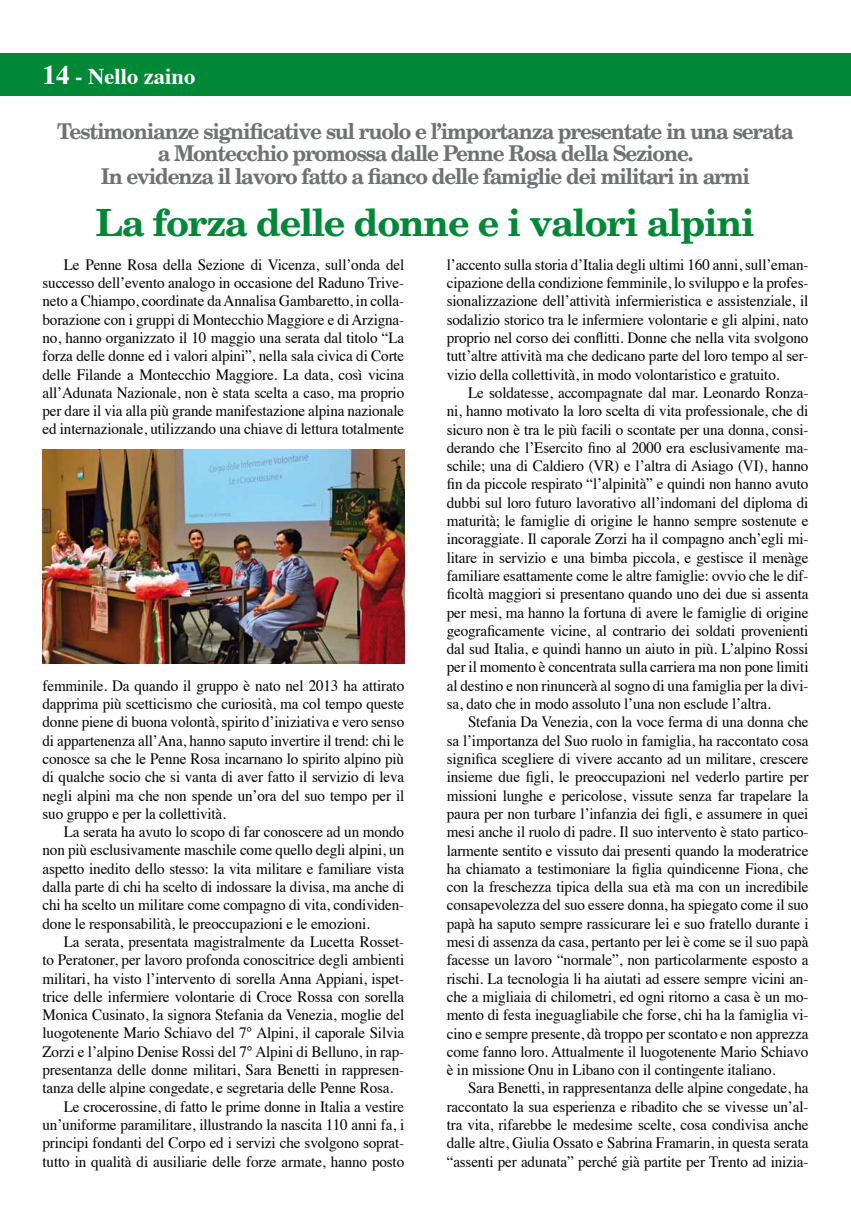
<style>
.page{position:relative;width:851px;height:1212px;background:#fff}
.page>*{position:absolute;margin:0;border:0;box-sizing:border-box;transform-origin:0 0}
.t1{font:700 37.5px "New Century Schlbk";letter-spacing:-.035em;color:#008836}
.t2{font:700 22.5px "Times";color:#fff}
.t3{font:700 21.75px/22.5px "New Century Schlbk";letter-spacing:-.055em;color:#707172;text-align:center;scale:.95 1}
.t4{font:15.75px/18.3px "Times";letter-spacing:-.01em;color:#000;text-align:justify;scale:.96 1}
.s1{font-size:27px}
</style>
<div class="page">
<div style="left:0;top:53px;width:850px;height:43px;background:#008836"></div>
<img style="left:43px;top:449px;width:361px;height:214px">
<h2 class="t2" style="left:43px;top:55px;width:154px"><span class="s1">14</span> - Nello zaino</h2>
<h3 class="t3" style="left:57px;top:120px;width:776px">Testimonianze significative sul ruolo e l’importanza presentate in una serata a Montecchio promossa dalle Penne Rosa della Sezione.<br>In evidenza il lavoro fatto a fianco delle famiglie dei militari in armi</h3>
<h1 class="t1" style="left:96px;top:199px;width:660px">La forza delle donne e i valori alpini</h1>
<p class="t4" style="left:43px;top:254px;width:378px;text-indent:21px">Le Penne Rosa della Sezione di Vicenza, sull’onda del successo dell’evento analogo in occasione del Raduno Trive&shy;neto a Chiampo, coordinate da Annalisa Gambaretto, in colla&shy;borazione con i gruppi di Montecchio Maggiore e di Arzigna&shy;no, hanno organizzato il 10 maggio una serata dal titolo “La forza delle donne ed i valori alpini”, nella sala civica di Corte delle Filande a Montecchio Maggiore. La data, così vicina all’Adunata Nazionale, non è stata scelta a caso, ma proprio per dare il via alla più grande manifestazione alpina nazionale ed internazionale, utilizzando una chiave di lettura totalmente</p>
<p class="t4" style="left:43px;top:675px;width:378px">femminile. Da quando il gruppo è nato nel 2013 ha attirato dapprima più scetticismo che curiosità, ma col tempo queste donne piene di buona volontà, spirito d’iniziativa e vero senso di appartenenza all’Ana, hanno saputo invertire il trend: chi le conosce sa che le Penne Rosa incarnano lo spirito alpino più di qualche socio che si vanta di aver fatto il servizio di leva negli alpini ma che non spende un’ora del suo tempo per il suo gruppo e per la collettività.</p>
<p class="t4" style="left:43px;top:821px;width:378px;text-indent:21px">La serata ha avuto lo scopo di far conoscere ad un mondo non più esclusivamente maschile come quello degli alpini, un aspetto inedito dello stesso: la vita militare e familiare vista dalla parte di chi ha scelto di indossare la divisa, ma anche di chi ha scelto un militare come compagno di vita, condividen&shy;done le responsabilità, le preoccupazioni e le emozioni.</p>
<p class="t4" style="left:64px;top:931px;width:356px">La serata, presentata magistralmente da Lucetta Rosset-</p>
<p class="t4" style="left:43px;top:949px;width:378px">to Peratoner, per lavoro profonda conoscitrice degli ambienti</p>
<p class="t4" style="left:43px;top:968px;width:378px">militari, ha visto l’intervento di sorella Anna Appiani, ispet-</p>
<p class="t4" style="left:43px;top:986px;width:378px">trice delle infermiere volontarie di Croce Rossa con sorella</p>
<p class="t4" style="left:43px;top:1004px;width:378px">Monica Cusinato, la signora Stefania da Venezia, moglie del</p>
<p class="t4" style="left:43px;top:1023px;width:378px">luogotenente Mario Schiavo del 7° Alpini, il caporale Silvia</p>
<p class="t4" style="left:43px;top:1041px;width:378px">Zorzi e l’alpino Denise Rossi del 7° Alpini di Belluno, in rap-</p>
<p class="t4" style="left:43px;top:1059px;width:378px">presentanza delle donne militari, Sara Benetti in rappresen-</p>
<p class="t4" style="left:43px;top:1077px;width:367px">tanza delle alpine congedate, e segretaria delle Penne Rosa.</p>
<p class="t4" style="left:64px;top:1096px;width:356px">Le crocerossine, di fatto le prime donne in Italia a vestire</p>
<p class="t4" style="left:43px;top:1114px;width:378px">un’uniforme paramilitare, illustrando la nascita 110 anni fa, i</p>
<p class="t4" style="left:43px;top:1132px;width:378px">principi fondanti del Corpo ed i servizi che svolgono soprat-</p>
<p class="t4" style="left:43px;top:1151px;width:378px">tutto in qualità di ausiliarie delle forze armate, hanno posto</p>
<p class="t4" style="left:446px;top:254px;width:378px">l’accento sulla storia d’Italia degli ultimi 160 anni, sull’eman&shy;cipazione della condizione femminile, lo sviluppo e la profes&shy;sionalizzazione dell’attività infermieristica e assistenziale, il sodalizio storico tra le infermiere volontarie e gli alpini, nato proprio nel corso dei conflitti. Donne che nella vita svolgono tutt’altre attività ma che dedicano parte del loro tempo al ser&shy;vizio della collettività, in modo volontaristico e gratuito.</p>
<p class="t4" style="left:446px;top:382px;width:378px;text-indent:21px">Le soldatesse, accompagnate dal mar. Leonardo Ronza&shy;ni, hanno motivato la loro scelta di vita professionale, che di sicuro non è tra le più facili o scontate per una donna, consi&shy;derando che l’Esercito fino al 2000 era esclusivamente ma&shy;schile; una di Caldiero (VR) e l’altra di Asiago (VI), hanno fin da piccole respirato “l’alpinità” e quindi non hanno avuto dubbi sul loro futuro lavorativo all’indomani del diploma di maturità; le famiglie di origine le hanno sempre sostenute e incoraggiate. Il caporale Zorzi ha il compagno anch’egli mi&shy;litare in servizio e una bimba piccola, e gestisce il menàge familiare esattamente come le altre famiglie: ovvio che le dif&shy;ficoltà maggiori si presentano quando uno dei due si assenta per mesi, ma hanno la fortuna di avere le famiglie di origine geograficamente vicine, al contrario dei soldati provenienti dal sud Italia, e quindi hanno un aiuto in più. L’alpino Rossi per il momento è concentrata sulla carriera ma non pone limiti al destino e non rinuncerà al sogno di una famiglia per la divi&shy;sa, dato che in modo assoluto l’una non esclude l’altra.</p>
<p class="t4" style="left:446px;top:711px;width:378px;text-indent:21px">Stefania Da Venezia, con la voce ferma di una donna che sa l’importanza del Suo ruolo in famiglia, ha raccontato cosa significa scegliere di vivere accanto ad un militare, crescere insieme due figli, le preoccupazioni nel vederlo partire per missioni lunghe e pericolose, vissute senza far trapelare la paura per non turbare l’infanzia dei figli, e assumere in quei mesi anche il ruolo di padre. Il suo intervento è stato partico&shy;larmente sentito e vissuto dai presenti quando la moderatrice ha chiamato a testimoniare la figlia quindicenne Fiona, che con la freschezza tipica della sua età ma con un incredibile consapevolezza del suo essere donna, ha spiegato come il suo papà ha saputo sempre rassicurare lei e suo fratello durante i mesi di assenza da casa, pertanto per lei è come se il suo papà facesse un lavoro “normale”, non particolarmente esposto a rischi. La tecnologia li ha aiutati ad essere sempre vicini an&shy;che a migliaia di chilometri, ed ogni ritorno a casa è un mo&shy;mento di festa ineguagliabile che forse, chi ha la famiglia vi&shy;cino e sempre presente, dà troppo per scontato e non apprezza come fanno loro. Attualmente il luogotenente Mario Schiavo è in missione Onu in Libano con il contingente italiano.</p>
<p class="t4" style="left:446px;top:1078px;width:378px;text-indent:21px">Sara Benetti, in rappresentanza delle alpine congedate, ha raccontato la sua esperienza e ribadito che se vivesse un’al&shy;tra vita, rifarebbe le medesime scelte, cosa condivisa anche dalle altre, Giulia Ossato e Sabrina Framarin, in questa serata “assenti per adunata” perché già partite per Trento ad inizia-</p>
</div>
